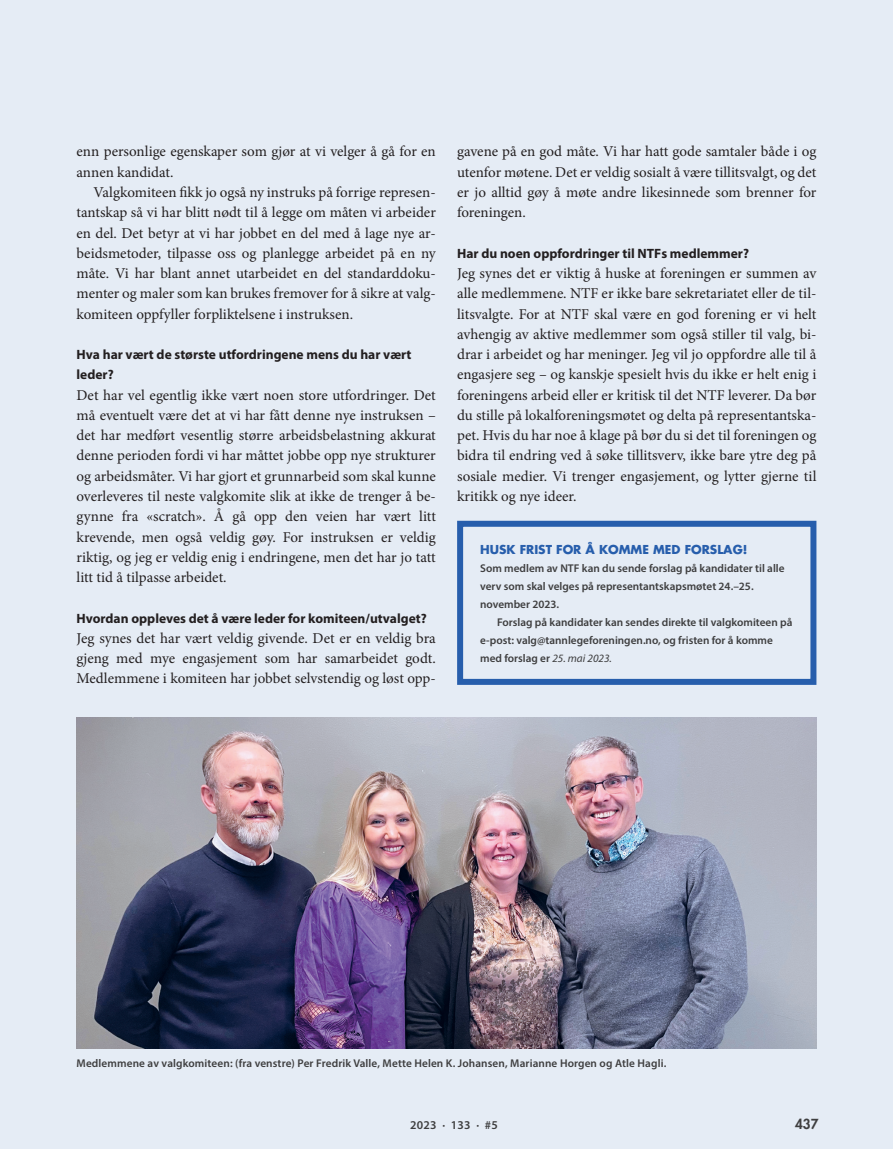
<style>
.page{position:relative;width:893px;height:1149px;background:#fff}
.page>*{position:absolute;margin:0;border:0;box-sizing:border-box;transform-origin:0 0}
.t1{font:15px/20.2px "Minion Pro";color:#231f20;text-align:justify}
.t2{font:700 13.5px/20.2px "Myriad Pro";color:#231f20}
.t3{font:800 13.5px "Futura Std";color:#3e3e3f}
.t4{font:700 12px "Futura Std";color:#275eac}
.t5{font:600 12px "Myriad Pro";letter-spacing:.02em;color:#3e3e3f}
.t6{font:600 11.25px/18px "Myriad Pro";color:#3e3e3f}
.s1{font-weight:400;font-style:italic}
</style>
<div class="page">
<div style="left:0;top:0;width:893px;height:1148px;background:#e5ecf5"></div>
<div style="left:457px;top:520px;width:359px;height:164px;border:6px solid #275eac"></div>
<img style="left:77px;top:716px;width:739px;height:331px">
<p class="t1" style="left:77px;top:141px;width:361px">enn personlige egenskaper som gjør at vi velger å gå for en annen kandidat.</p>
<p class="t1" style="left:77px;top:182px;width:361px;text-indent:17px">Valgkomiteen fikk jo også ny instruks på forrige represen&shy;tantskap så vi har blitt nødt til å legge om måten vi arbeider en del. Det betyr at vi har jobbet en del med å lage nye ar&shy;beidsmetoder, tilpasse oss og planlegge arbeidet på en ny måte. Vi har blant annet utarbeidet en del standarddoku&shy;menter og maler som kan brukes fremover for å sikre at valg&shy;komiteen oppfyller forpliktelsene i instruksen.</p>
<p class="t2" style="left:77px;top:344px;width:336px">Hva har vært de største utfordringene mens du har vært leder?</p>
<p class="t1" style="left:77px;top:384px;width:361px">Det har vel egentlig ikke vært noen store utfordringer. Det må eventuelt være det at vi har fått denne nye instruksen – det har medført vesentlig større arbeidsbelastning akkurat denne perioden fordi vi har måttet jobbe opp nye strukturer og arbeidsmåter. Vi har gjort et grunnarbeid som skal kunne overleveres til neste valgkomite slik at ikke de trenger å be&shy;gynne fra «scratch». Å gå opp den veien har vært litt krevende, men også veldig gøy. For instruksen er veldig riktig, og jeg er veldig enig i endringene, men det har jo tatt litt tid å tilpasse arbeidet.</p>
<p class="t2" style="left:77px;top:607px;width:352px">Hvordan oppleves det å være leder for komiteen/utvalget?</p>
<p class="t1" style="left:77px;top:627px;width:361px">Jeg synes det har vært veldig givende. Det er en veldig bra gjeng med mye engasjement som har samarbeidet godt.<br>Medlemmene i komiteen har jobbet selvstendig og løst opp-</p>
<p class="t1" style="left:457px;top:141px;width:361px">gavene på en god måte. Vi har hatt gode samtaler både i og utenfor møtene. Det er veldig sosialt å være tillitsvalgt, og det er jo alltid gøy å møte andre likesinnede som brenner for foreningen.</p>
<p class="t2" style="left:457px;top:242px;width:293px">Har du noen oppfordringer til NTFs medlemmer?</p>
<p class="t1" style="left:457px;top:263px;width:361px">Jeg synes det er viktig å huske at foreningen er summen av alle medlemmene. NTF er ikke bare sekretariatet eller de til&shy;litsvalgte. For at NTF skal være en god forening er vi helt avhengig av aktive medlemmer som også stiller til valg, bi&shy;drar i arbeidet og har meninger. Jeg vil jo oppfordre alle til å engasjere seg – og kanskje spesielt hvis du ikke er helt enig i foreningens arbeid eller er kritisk til det NTF leverer. Da bør du stille på lokalforeningsmøtet og delta på representantska&shy;pet. Hvis du har noe å klage på bør du si det til foreningen og bidra til endring ved å søke tillitsverv, ikke bare ytre deg på sosiale medier. Vi trenger engasjement, og lytter gjerne til kritikk og nye ideer.</p>
<p class="t4" style="left:480px;top:541px;width:269px">HUSK FRIST FOR Å KOMME MED FORSLAG!</p>
<p class="t6" style="left:480px;top:558px;width:306px">Som medlem av NTF kan du sende forslag på kandidater til alle verv som skal velges på representantskapsmøtet 24.–25. november 2023.</p>
<p class="t6" style="left:480px;top:612px;width:314px;text-indent:17px">Forslag på kandidater kan sendes direkte til valgkomiteen på e-post: valg@tannlegeforeningen.no, og fristen for å komme med forslag er <span class="s1">25. mai 2023.</span></p>
<p class="t6" style="left:77px;top:1053px;width:591px">Medlemmene av valgkomiteen: (fra venstre) Per Fredrik Valle, Mette Helen K. Johansen, Marianne Horgen og Atle Hagli.</p>
<p class="t5" style="left:410px;top:1117px;width:89px">2023 · 133 · #5</p>
<p class="t3" style="left:795px;top:1115px;width:25px">437</p>
</div>
